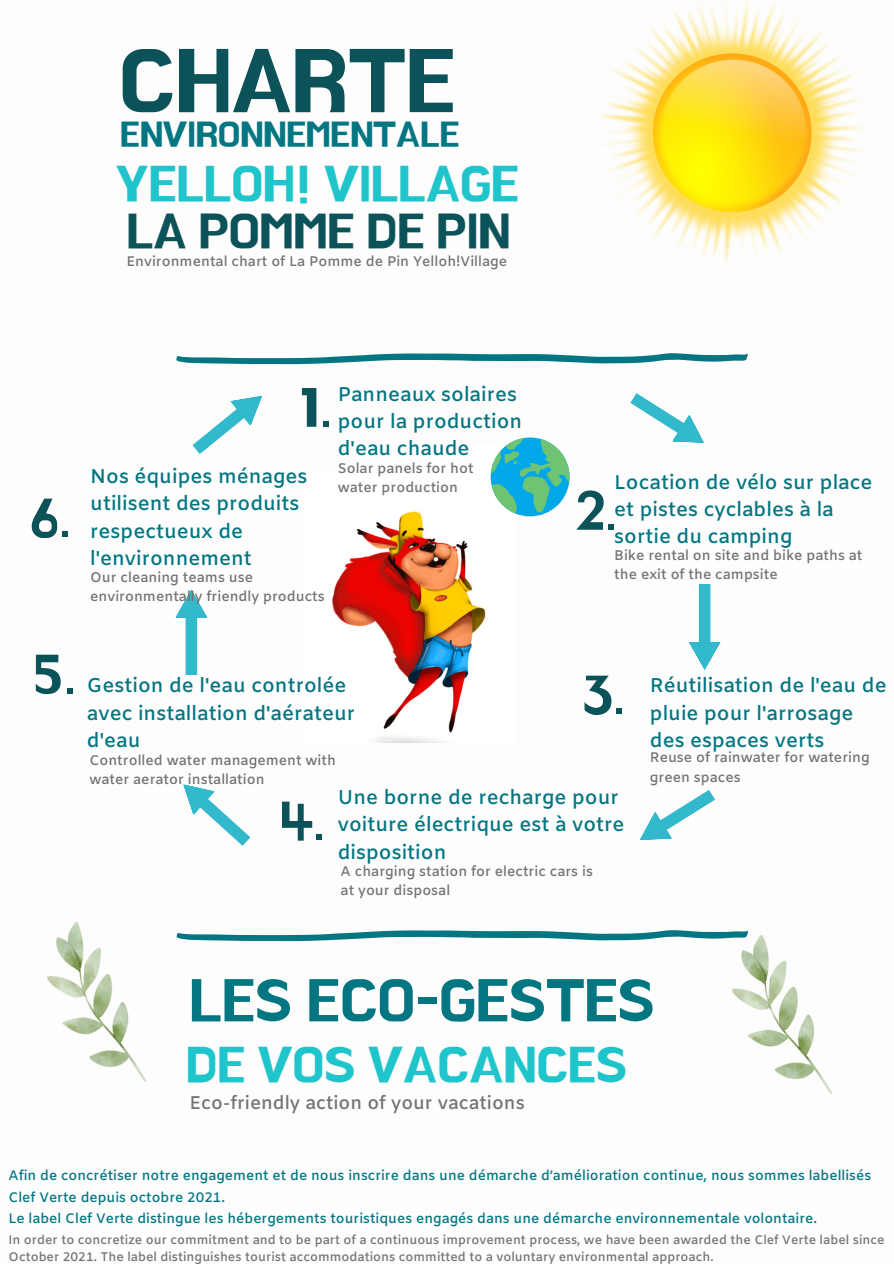
<style>
.page{position:relative;width:894px;height:1264px;background:#fff}
.page>*{position:absolute;margin:0;border:0;box-sizing:border-box;transform-origin:0 0}
.t1{font:86.85px "BMHANNA";color:#0c5259}
.t2{font:58.05px "BMHANNA";color:#037682}
.t3{font:53.1px "BMHANNA";color:#0c5259}
.t4{font:49.05px "BMHANNA";color:#20c4cb}
.t5{font:47.7px "BMHANNA";color:#0c5259}
.t6{font:34.5px "BMHANNA";color:#037682}
.t7{font:600 19.95px/27.3px "Amiko";color:#037682}
.t8{font:600 18.45px "Amiko";color:#737373}
.t9{font:600 13.95px/19.2px "Amiko";color:#737373}
.t10{font:600 13.8px/21.5px "Amiko";color:#037682}
.t11{font:600 12.45px/16.6px "Amiko";color:#737373}
</style>
<div class="page">
<svg style="left:176px;top:930px;width:572px;height:12px"></svg>
<img style="left:331px;top:516px;width:155px;height:226px">
<div style="left:430px;top:444px;width:86px;height:86px;background:#fff"></div>
<img style="left:600px;top:0;width:264px;height:265px">
<img style="left:622px;top:26px;width:219px;height:218px">
<img style="left:649px;top:50px;width:166px;height:166px">
<svg style="left:660px;top:60px;width:146px;height:146px;background:#fedf20"></svg>
<img style="left:47px;top:922px;width:98px;height:159px">
<img style="left:732px;top:935px;width:98px;height:158px">
<svg style="left:689px;top:584px;width:31px;height:86px"></svg>
<svg style="left:640px;top:790px;width:75px;height:50px"></svg>
<svg style="left:183px;top:784px;width:68px;height:62px"></svg>
<svg style="left:175px;top:589px;width:32px;height:85px"></svg>
<svg style="left:176px;top:353px;width:571px;height:163px"></svg>
<p class="t1" style="left:119px;top:38px;width:338px">CHARTE</p>
<p class="t6" style="left:120px;top:117px;width:340px">ENVIRONNEMENTALE</p>
<p class="t4" style="left:116px;top:159px;width:405px">YELLOH! VILLAGE</p>
<p class="t5" style="left:127px;top:208px;width:385px">LA POMME DE PIN</p>
<p class="t9" style="left:126px;top:253px;width:382px">Environmental chart of La Pomme de Pin Yelloh!Village</p>
<p class="t3" style="left:30px;top:492px;width:43px">6.</p>
<p class="t3" style="left:299px;top:381px;width:33px">1.</p>
<p class="t7" style="left:90px;top:464px;width:218px">Nos équipes ménages utilisent des produits respectueux de l'environnement</p>
<p class="t9" style="left:90px;top:569px;width:236px">Our cleaning teams use environmentally friendly products</p>
<p class="t7" style="left:338px;top:381px;width:186px">Panneaux solaires pour la production d'eau chaude</p>
<p class="t9" style="left:338px;top:459px;width:137px">Solar panels for hot water production</p>
<p class="t7" style="left:614px;top:470px;width:260px">Location de vélo sur place et pistes cyclables à la sortie du camping</p>
<p class="t3" style="left:575px;top:484px;width:43px">2.</p>
<p class="t9" style="left:614px;top:547px;width:250px">Bike rental on site and bike paths at the exit of the campsite</p>
<p class="t3" style="left:32px;top:648px;width:45px">5.</p>
<p class="t7" style="left:87px;top:673px;width:270px">Gestion de l'eau controlée avec installation d'aérateur d'eau</p>
<p class="t9" style="left:89px;top:751px;width:248px">Controlled water management with water aerator installation</p>
<p class="t3" style="left:583px;top:669px;width:43px">3.</p>
<p class="t3" style="left:279px;top:795px;width:47px">4.</p>
<p class="t7" style="left:338px;top:785px;width:288px">Une borne de recharge pour voiture électrique est à votre disposition</p>
<p class="t9" style="left:340px;top:862px;width:254px">A charging station for electric cars is at your disposal</p>
<p class="t7" style="left:649px;top:673px;width:238px">Réutilisation de l'eau de pluie pour l'arrosage des espaces verts</p>
<p class="t9" style="left:649px;top:749px;width:221px">Reuse of rainwater for watering green spaces</p>
<p class="t2" style="left:189px;top:972px;width:466px">LES ECO-GESTES</p>
<p class="t4" style="left:186px;top:1040px;width:442px">DE VOS VACANCES</p>
<p class="t8" style="left:189px;top:1091px;width:337px">Eco-friendly action of your vacations</p>
<p class="t10" style="left:9px;top:1165px;width:864px">Afin de concrétiser notre engagement et de nous inscrire dans une démarche d’amélioration continue, nous sommes labellisés<br>Clef Verte depuis octobre 2021.</p>
<p class="t10" style="left:9px;top:1208px;width:809px">Le label Clef Verte distingue les hébergements touristiques engagés dans une démarche environnementale volontaire.</p>
<p class="t11" style="left:9px;top:1232px;width:877px">In order to concretize our commitment and to be part of a continuous improvement process, we have been awarded the Clef Verte label since<br>October 2021. The label distinguishes tourist accommodations committed to a voluntary environmental approach.</p>
</div>
